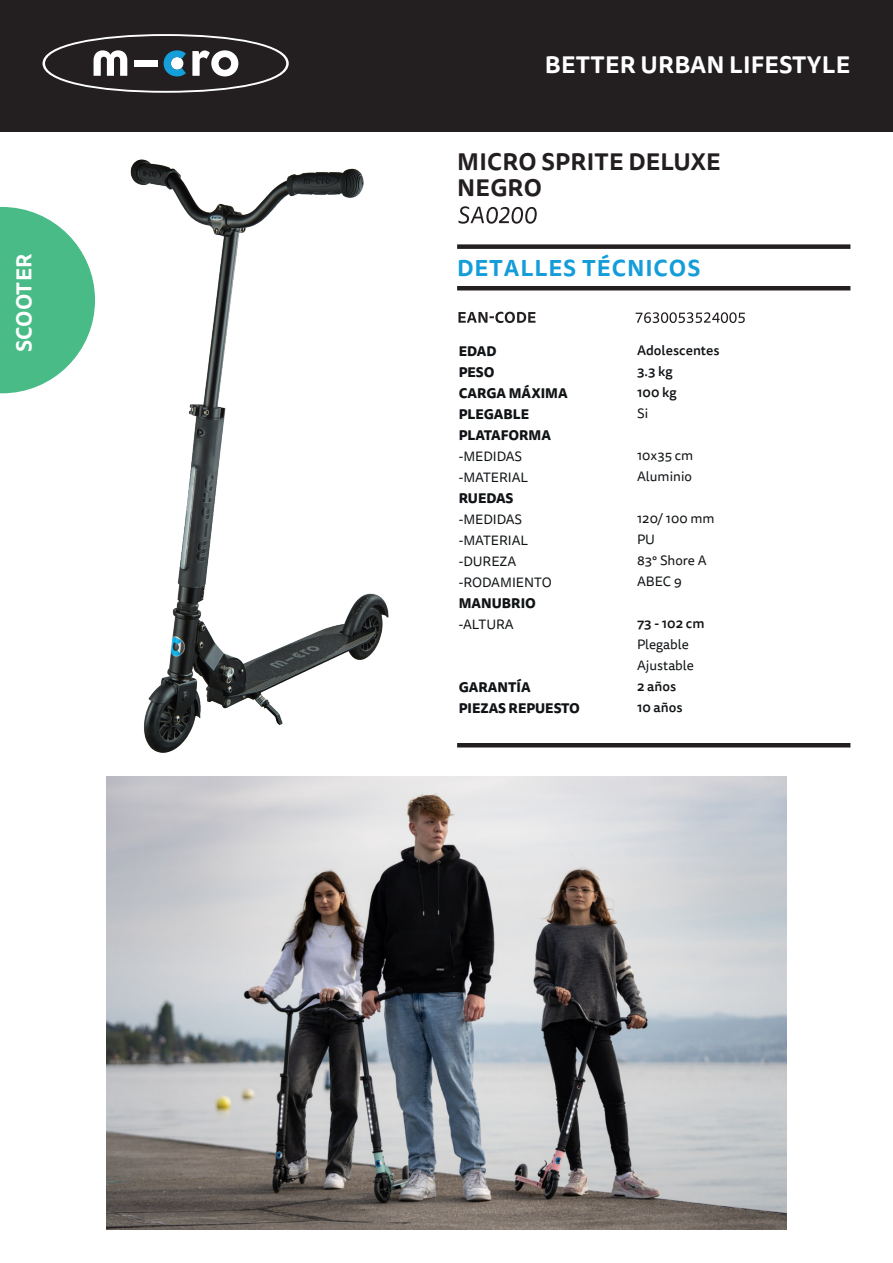
<style>
.page{position:relative;width:893px;height:1263px;background:#fff}
.page>*{position:absolute;margin:0;border:0;box-sizing:border-box;transform-origin:0 0}
.t1{font:700 23.4px/26px "Tisa Sans Pro";letter-spacing:.01em;color:#231f20}
.t2{font:700 23.4px "Tisa Sans Pro";letter-spacing:.01em;color:#fff}
.t3{font:700 22.5px "Tisa Sans Pro";letter-spacing:.04em;color:#159dd9}
.t4{font:700 21px "Tisa Sans Pro";letter-spacing:.01em;color:#fff}
.t5{font:13.5px/21px "Tisa Sans Pro";color:#111416}
.t6{font:800 13.5px/21px "Tisa Sans Pro";color:#111416}
.t7{font:500 13.5px/21px "Tisa Sans Pro";color:#111416}
.t8{font:13.5px "Tisa Sans Pro";color:#121516}
</style>
<div class="page">
<div style="left:0;top:0;width:893px;height:132px;background:#231f20"></div>
<svg style="left:43px;top:34px;width:246px;height:59px"></svg>
<div style="left:45px;top:36px;width:241px;height:55px;background:#231f20;border-radius:50%"></div>
<svg style="left:94px;top:50px;width:33px;height:26px"></svg>
<svg style="left:192px;top:50px;width:46px;height:26px"></svg>
<svg style="left:164px;top:50px;width:22px;height:26px"></svg>
<div style="left:134px;top:60px;width:24px;height:7px;background:#fff"></div>
<img style="left:130px;top:159px;width:259px;height:594px">
<svg style="left:458px;top:206px;width:79px;height:18px"></svg>
<div style="left:457px;top:244px;width:393px;height:5px;background:#231f20"></div>
<hr style="left:457px;top:286px;width:393px;height:4px;background:#231f20">
<hr style="left:457px;top:743px;width:393px;height:4px;background:#231f20">
<svg style="left:458px;top:312px;width:78px;height:11px"></svg>
<svg style="left:636px;top:312px;width:109px;height:11px"></svg>
<svg style="left:0;top:207px;width:95px;height:186px"></svg>
<img style="left:107px;top:776px;width:679px;height:453px">
<h1 class="t2" style="left:545px;top:48px;width:307px">BETTER URBAN LIFESTYLE</h1>
<h1 class="t1" style="left:457px;top:149px;width:265px">MICRO SPRITE DELUXE<br>NEGRO</h1>
<h3 class="t4" style="left:8px;top:352px;width:100px;rotate:-90deg">SCOOTER</h3>
<h2 class="t3" style="left:457px;top:251px;width:245px">DETALLES TÉCNICOS</h2>
<p class="t7" style="left:637px;top:340px;width:84px">Adolescentes<br>3.3 kg<br>100 kg</p>
<p class="t5" style="left:637px;top:404px;width:13px">Si</p>
<p class="t5" style="left:637px;top:446px;width:58px">10x35 cm<br>Aluminio</p>
<p class="t5" style="left:637px;top:509px;width:79px">120/ 100 mm<br>PU</p>
<p class="t8" style="left:637px;top:552px;width:71px">83° Shore A</p>
<p class="t5" style="left:637px;top:572px;width:46px">ABEC 9</p>
<p class="t7" style="left:637px;top:613px;width:69px">73 - 102 cm</p>
<p class="t5" style="left:637px;top:635px;width:58px">Plegable<br>Ajustable</p>
<p class="t7" style="left:637px;top:676px;width:47px">2 años<br>10 años</p>
<p class="t6" style="left:459px;top:341px;width:110px">EDAD<br>PESO<br>CARGA MÁXIMA<br>PLEGABLE<br>PLATAFORMA</p>
<p class="t5" style="left:459px;top:446px;width:71px">-MEDIDAS -MATERIAL</p>
<p class="t6" style="left:459px;top:488px;width:56px">RUEDAS</p>
<p class="t5" style="left:459px;top:509px;width:71px">-MEDIDAS -MATERIAL</p>
<p class="t8" style="left:459px;top:552px;width:59px">-DUREZA</p>
<p class="t5" style="left:459px;top:572px;width:94px">-RODAMIENTO</p>
<p class="t6" style="left:459px;top:593px;width:79px">MANUBRIO</p>
<p class="t5" style="left:459px;top:614px;width:56px">-ALTURA</p>
<p class="t6" style="left:459px;top:677px;width:123px">GARANTÍA<br>PIEZAS REPUESTO</p>
</div>
